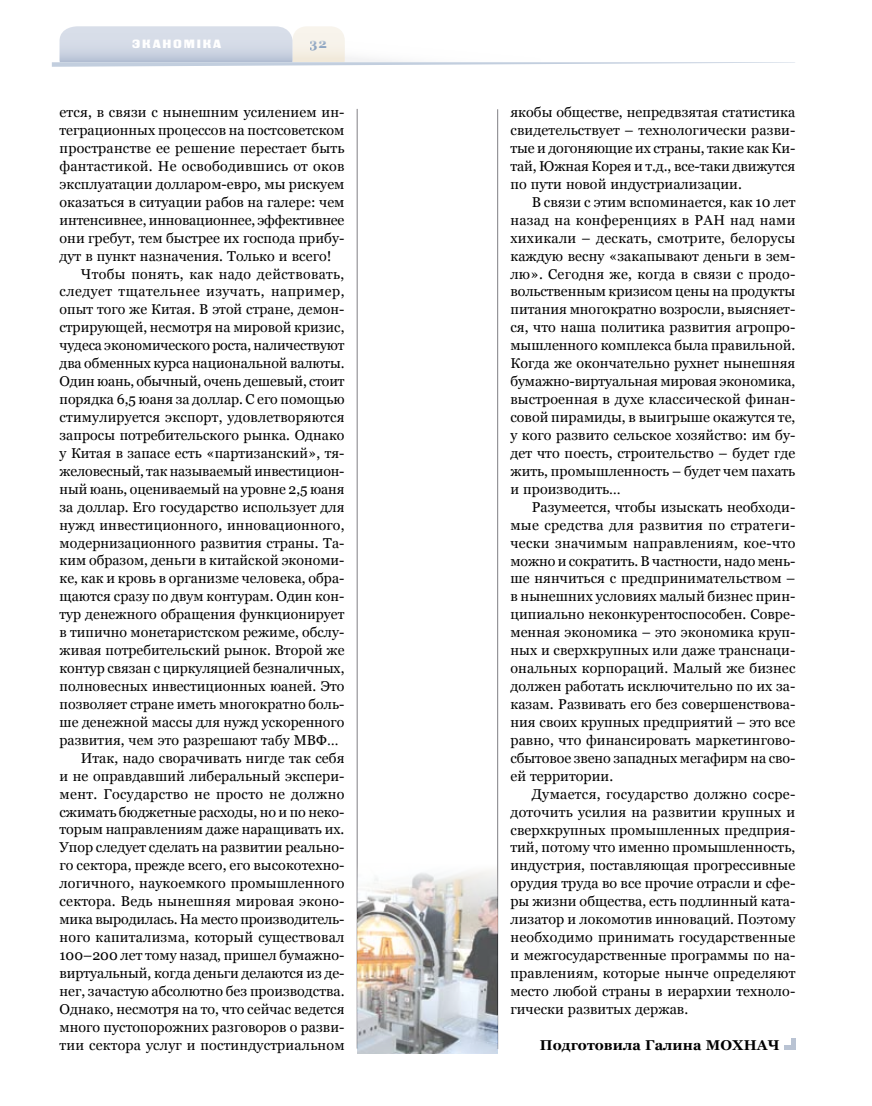
<style>
.page{position:relative;width:872px;height:1106px;background:#fff}
.page>*{position:absolute;margin:0;border:0;box-sizing:border-box;transform-origin:0 0}
.t1{font:14.25px/18px "Georgia";letter-spacing:.005em;color:#000;text-align:justify}
.t2{font:14.25px "Georgia";letter-spacing:.025em;color:#000}
.t3{font:14.25px "Georgia";letter-spacing:.035em;color:#000}
.t4{font:700 14.25px "Georgia";letter-spacing:.005em;color:#000}
.t5{font:700 13.5px "Georgia";color:#8ea5c2}
.t6{font:12px "Black Grotesk C";letter-spacing:.15em;color:#fff}
</style>
<div class="page">
<hr style="left:357px;top:109px;width:1px;height:939px;background:#818084">
<hr style="left:497px;top:109px;width:1px;height:939px;background:#818084">
<svg style="left:52px;top:26px;width:743px;height:41px"></svg>
<hr style="left:791px;top:1038px;width:4px;height:11px;background:#b9c3d3">
<hr style="left:783px;top:1045px;width:12px;height:4px;background:#b9c3d3">
<img style="left:357px;top:862px;width:140px;height:191px">
<p class="t6" style="left:132px;top:36px;width:90px">Эканоміка</p>
<p class="t5" style="left:310px;top:35px;width:19px">32</p>
<p class="t1" style="left:60px;top:103px;width:286px">ется, в связи с нынешним усилением ин-</p>
<p class="t1" style="left:60px;top:121px;width:286px">теграционных процессов на постсоветском</p>
<p class="t1" style="left:60px;top:139px;width:286px">пространстве ее решение перестает быть</p>
<p class="t1" style="left:60px;top:157px;width:286px">фантастикой. Не освободившись от оков</p>
<p class="t1" style="left:60px;top:175px;width:286px">эксплуатации долларом-евро, мы рискуем</p>
<p class="t1" style="left:60px;top:193px;width:286px">оказаться в ситуации рабов на галере: чем</p>
<p class="t1" style="left:60px;top:211px;width:286px">интенсивнее, инновационнее, эффективнее</p>
<p class="t1" style="left:60px;top:229px;width:286px">они гребут, тем быстрее их господа прибу-</p>
<p class="t1" style="left:60px;top:247px;width:273px">дут в пункт назначения. Только и всего!</p>
<p class="t2" style="left:81px;top:265px;width:265px">Чтобы понять, как надо действовать,</p>
<p class="t3" style="left:60px;top:283px;width:286px">следует тщательнее изучать, например,</p>
<p class="t1" style="left:60px;top:300px;width:286px">опыт того же Китая. В этой стране, демон-</p>
<p class="t1" style="left:60px;top:318px;width:286px">стрирующей, несмотря на мировой кризис,</p>
<p class="t1" style="left:60px;top:336px;width:286px">чудеса экономического роста, наличествуют</p>
<p class="t1" style="left:60px;top:354px;width:286px">два обменных курса национальной валюты.</p>
<p class="t1" style="left:60px;top:372px;width:286px">Один юань, обычный, очень дешевый, стоит</p>
<p class="t1" style="left:60px;top:390px;width:286px">порядка 6,5 юаня за доллар. С его помощью</p>
<p class="t1" style="left:60px;top:408px;width:286px">стимулируется экспорт, удовлетворяются</p>
<p class="t1" style="left:60px;top:426px;width:286px">запросы потребительского рынка. Однако</p>
<p class="t1" style="left:60px;top:444px;width:286px">у Китая в запасе есть «партизанский», тя-</p>
<p class="t1" style="left:60px;top:462px;width:286px">желовесный, так называемый инвестицион-</p>
<p class="t1" style="left:60px;top:480px;width:286px">ный юань, оцениваемый на уровне 2,5 юаня</p>
<p class="t1" style="left:60px;top:497px;width:286px">за доллар. Его государство использует для</p>
<p class="t1" style="left:60px;top:515px;width:286px">нужд инвестиционного, инновационного,</p>
<p class="t1" style="left:60px;top:533px;width:286px">модернизационного развития страны. Та-</p>
<p class="t1" style="left:60px;top:551px;width:286px">ким образом, деньги в китайской экономи-</p>
<p class="t1" style="left:60px;top:569px;width:286px">ке, как и кровь в организме человека, обра-</p>
<p class="t1" style="left:60px;top:587px;width:286px">щаются сразу по двум контурам. Один кон-</p>
<p class="t1" style="left:60px;top:605px;width:286px">тур денежного обращения функционирует</p>
<p class="t1" style="left:60px;top:623px;width:286px">в типично монетаристском режиме, обслу-</p>
<p class="t1" style="left:60px;top:641px;width:286px">живая потребительский рынок. Второй же</p>
<p class="t1" style="left:60px;top:659px;width:286px">контур связан с циркуляцией безналичных,</p>
<p class="t1" style="left:60px;top:677px;width:286px">полновесных инвестиционных юаней. Это</p>
<p class="t1" style="left:60px;top:695px;width:286px">позволяет стране иметь многократно боль-</p>
<p class="t1" style="left:60px;top:713px;width:286px">ше денежной массы для нужд ускоренного</p>
<p class="t1" style="left:60px;top:731px;width:280px">развития, чем это разрешают табу МВФ…</p>
<p class="t1" style="left:81px;top:748px;width:265px">Итак, надо сворачивать нигде так себя</p>
<p class="t1" style="left:60px;top:766px;width:286px">и не оправдавший либеральный экспери-</p>
<p class="t2" style="left:60px;top:785px;width:286px">мент. Государство не просто не должно</p>
<p class="t1" style="left:60px;top:802px;width:286px">сжимать бюджетные расходы, но и по неко-</p>
<p class="t1" style="left:60px;top:820px;width:286px">торым направлениям даже наращивать их.</p>
<p class="t1" style="left:60px;top:838px;width:286px">Упор следует сделать на развитии реально-</p>
<p class="t1" style="left:60px;top:856px;width:286px">го сектора, прежде всего, его высокотехно-</p>
<p class="t1" style="left:60px;top:874px;width:286px">логичного, наукоемкого промышленного</p>
<p class="t1" style="left:60px;top:892px;width:286px">сектора. Ведь нынешняя мировая эконо-</p>
<p class="t1" style="left:60px;top:910px;width:286px">мика выродилась. На место производитель-</p>
<p class="t1" style="left:60px;top:928px;width:286px">ного капитализма, который существовал</p>
<p class="t1" style="left:60px;top:946px;width:286px">100–200 лет тому назад, пришел бумажно-</p>
<p class="t1" style="left:60px;top:964px;width:286px">виртуальный, когда деньги делаются из де-</p>
<p class="t1" style="left:60px;top:981px;width:286px">нег, зачастую абсолютно без производства.</p>
<p class="t1" style="left:60px;top:999px;width:286px">Однако, несмотря на то, что сейчас ведется</p>
<p class="t1" style="left:60px;top:1017px;width:286px">много пустопорожних разговоров о разви-</p>
<p class="t1" style="left:60px;top:1035px;width:286px">тии сектора услуг и постиндустриальном</p>
<p class="t1" style="left:510px;top:103px;width:286px">якобы обществе, непредвзятая статистика свидетельствует – технологически разви&shy;тые и догоняющие их страны, такие как Ки&shy;тай, Южная Корея и т.д., все-таки движутся по пути новой индустриализации.</p>
<p class="t1" style="left:510px;top:193px;width:286px;text-indent:21px">В связи с этим вспоминается, как 10 лет назад на конференциях в РАН над нами хихикали – дескать, смотрите, белорусы каждую весну «закапывают деньги в зем&shy;лю». Сегодня же, когда в связи с продо&shy;вольственным кризисом цены на продукты питания многократно возросли, выясняет&shy;ся, что наша политика развития агропро&shy;мышленного комплекса была правильной.<br>Когда же окончательно рухнет нынешняя бумажно-виртуальная мировая экономика, выстроенная в духе классической финан&shy;совой пирамиды, в выигрыше окажутся те, у кого развито сельское хозяйство: им бу&shy;дет что поесть, строительство – будет где жить, промышленность – будет чем пахать и производить…</p>
<p class="t1" style="left:510px;top:498px;width:286px;text-indent:21px">Разумеется, чтобы изыскать необходи&shy;мые средства для развития по стратеги&shy;чески значимым направлениям, кое-что можно и сократить. В частности, надо мень&shy;ше нянчиться с предпринимательством – в нынешних условиях малый бизнес прин&shy;ципиально неконкурентоспособен. Совре&shy;менная экономика – это экономика круп&shy;ных и сверхкрупных или даже транснаци&shy;ональных корпораций. Малый же бизнес должен работать исключительно по их за&shy;казам. Развивать его без совершенствова&shy;ния своих крупных предприятий – это все равно, что финансировать маркетингово&shy;сбытовое звено западных мегафирм на сво&shy;ей территории.</p>
<p class="t1" style="left:510px;top:784px;width:286px;text-indent:21px">Думается, государство должно сосре&shy;доточить усилия на развитии крупных и сверхкрупных промышленных предприя&shy;тий, потому что именно промышленность, индустрия, поставляющая прогрессивные орудия труда во все прочие отрасли и сфе&shy;ры жизни общества, есть подлинный ката&shy;лизатор и локомотив инноваций. Поэтому необходимо принимать государственные и межгосударственные программы по на&shy;правлениям, которые нынче определяют место любой страны в иерархии техноло&shy;гически развитых держав.</p>
<p class="t4" style="left:540px;top:1036px;width:241px">Подготовила Галина МОХНАЧ</p>
</div>
